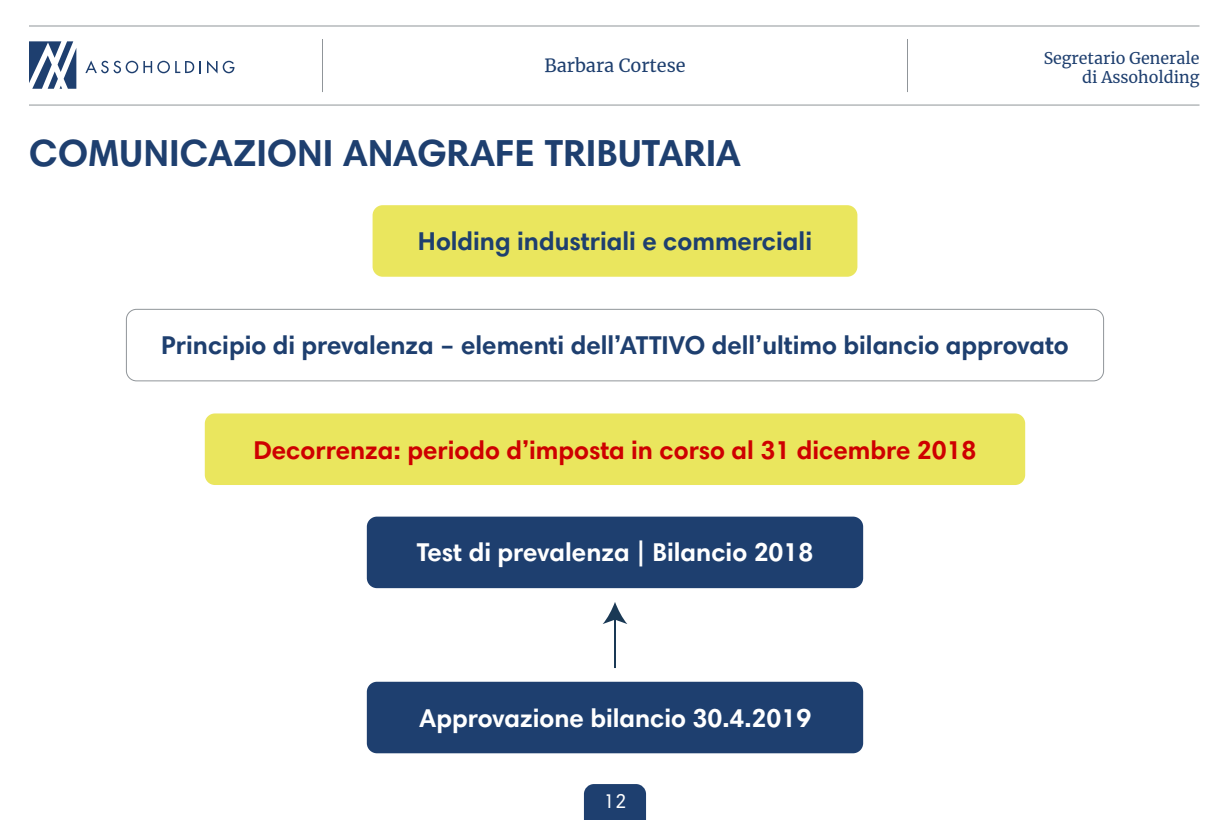
<style>
.page{position:relative;width:1230px;height:820px;background:#fff}
.page>*{position:absolute;margin:0;border:0;box-sizing:border-box;transform-origin:0 0}
.t1{font:700 38px "Harmonia Sans Pro Cyr";color:#1e3f6f}
.t2{font:700 26px "Harmonia Sans Pro Cyr";color:#1e3f6f}
.t3{font:700 26px "Harmonia Sans Pro Cyr";color:#fff}
.t4{font:700 26px "Harmonia Sans Pro Cyr";color:#ce0000}
.t5{font:20px "Harmonia Sans Pro Cyr";color:#fff}
.t6{font:18px "Merriweather";color:#1e3f6f}
.t7{font:16px/19px "Merriweather";color:#1e3f6f;text-align:right}
</style>
<div class="page">
<div style="left:367px;top:517px;width:496px;height:71px;background:#1e3f6f;border-radius:10px"></div>
<div style="left:367px;top:682px;width:496px;height:71px;background:#1e3f6f;border-radius:10px"></div>
<div style="left:373px;top:205px;width:484px;height:72px;background:#eae65e;border-radius:10px"></div>
<div style="left:205px;top:413px;width:820px;height:72px;background:#eae65e;border-radius:10px"></div>
<div style="left:584px;top:784px;width:62px;height:36px;background:#1e3f6f"></div>
<svg style="left:85px;top:60px;width:109px;height:13px"></svg>
<svg style="left:200px;top:61px;width:1px;height:12px"></svg>
<svg style="left:207px;top:60px;width:27px;height:14px"></svg>
<svg style="left:29px;top:41px;width:47px;height:48px"></svg>
<hr style="left:29px;top:25px;width:1171px;height:1px;background:#909599">
<hr style="left:29px;top:105px;width:1171px;height:1px;background:#909599">
<hr style="left:322px;top:39px;width:1px;height:53px;background:#909599">
<hr style="left:907px;top:39px;width:1px;height:53px;background:#909599">
<div style="left:126px;top:309px;width:978px;height:72px;border:1px solid #909599;border-radius:10px"></div>
<hr style="left:614px;top:618px;width:2px;height:50px;background:#1a3955">
<svg style="left:603px;top:602px;width:24px;height:22px"></svg>
<p class="t6" style="left:544px;top:53px;width:143px">Barbara Cortese</p>
<p class="t7" style="left:1044px;top:49px;width:157px">Segretario Generale di Assoholding</p>
<h1 class="t1" style="left:29px;top:129px;width:714px">COMUNICAZIONI ANAGRAFE TRIBUTARIA</h1>
<p class="t2" style="left:418px;top:225px;width:396px">Holding industriali e commerciali</p>
<p class="t2" style="left:161px;top:329px;width:909px">Principio di prevalenza – elementi dell’ATTIVO dell’ultimo bilancio approvato</p>
<p class="t4" style="left:253px;top:433px;width:725px">Decorrenza: periodo d’imposta in corso al 31 dicembre 2018</p>
<p class="t3" style="left:417px;top:535px;width:398px">Test di prevalenza | Bilancio 2018</p>
<p class="t3" style="left:419px;top:702px;width:394px">Approvazione bilancio 30.4.2019</p>
<p class="t5" style="left:604px;top:788px;width:24px">12</p>
</div>
